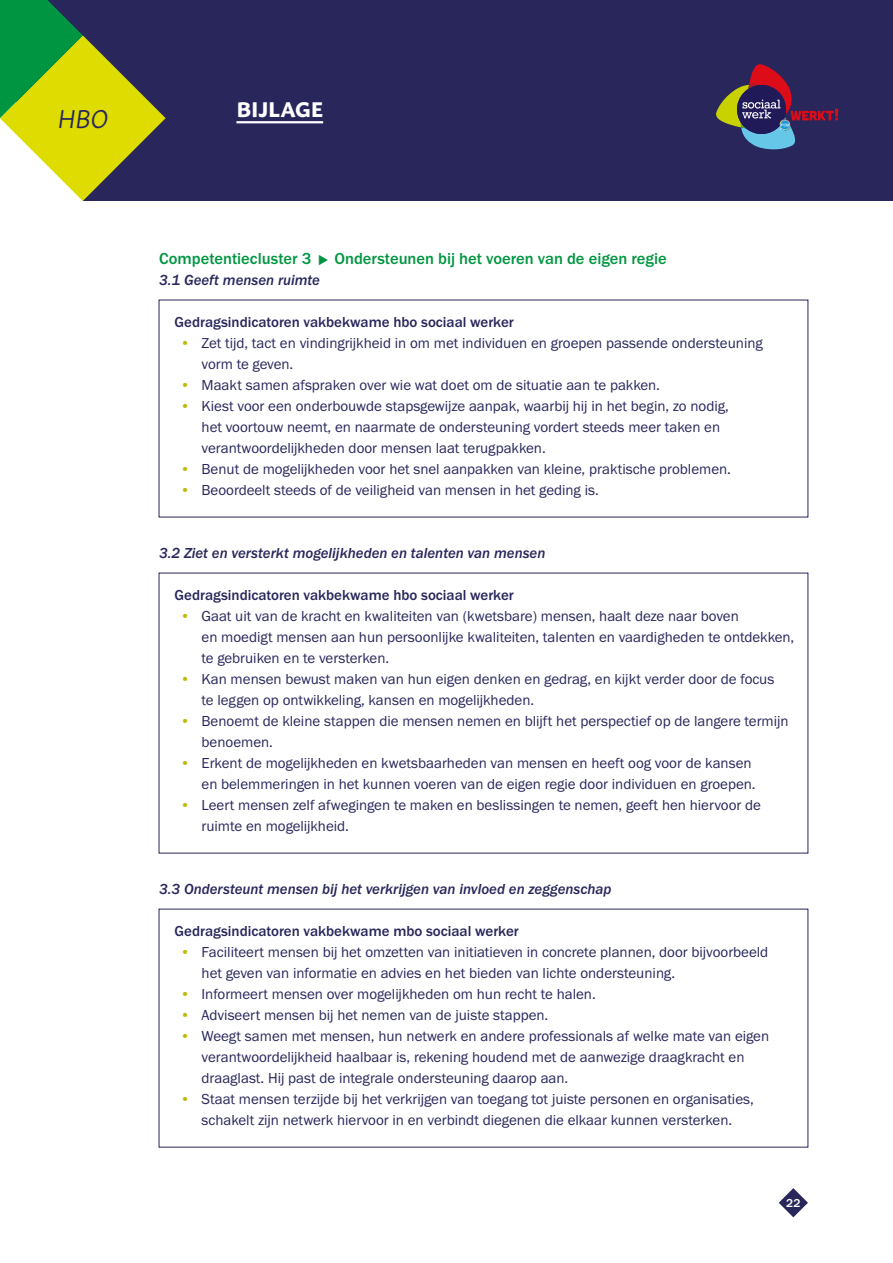
<style>
.page{position:relative;width:893px;height:1263px;background:#fff}
.page>*{position:absolute;margin:0;border:0;box-sizing:border-box;transform-origin:0 0}
.t1{font:italic 25.5px "Macho";color:#28265b}
.t2{font:700 21px "Macho";letter-spacing:-.005em;color:#fff}
.t3{font:500 16.5px "Franklin Gothic URW";color:#009641}
.t4{font:15px/21px "Franklin Gothic URW Boo";color:#28265b}
.t5{font:500 15px "Franklin Gothic URW";color:#28265b}
.t6{font:15px "Franklin Gothic URW Med Ita";color:#28265b}
.t7{font:500 12px "Franklin Gothic URW";color:#fff}
.s1{color:#bcbc00}
</style>
<div class="page">
<svg style="left:779px;top:1188px;width:29px;height:29px"></svg>
<div style="left:0;top:0;width:893px;height:201px;background:#28265b"></div>
<svg style="left:0;top:0;width:166px;height:201px"></svg>
<svg style="left:716px;top:64px;width:122px;height:85px"></svg>
<hr style="left:236px;top:121px;width:87px;height:2px;background:#fff">
<h1 class="t1" style="left:57px;top:97px;width:53px">HBO</h1>
<h2 class="t2" style="left:236px;top:91px;width:88px">BIJLAGE</h2>
<p class="t3" style="left:159px;top:248px;width:154px">Competentiecluster 3</p>
<p class="t3" style="left:334px;top:248px;width:334px">Ondersteunen bij het voeren van de eigen regie</p>
<p class="t6" style="left:159px;top:271px;width:163px">3.1 Geeft mensen ruimte</p>
<p class="t5" style="left:175px;top:313px;width:341px">Gedragsindicatoren vakbekwame hbo sociaal werker</p>
<p class="t4" style="left:202px;top:332px;width:563px;text-indent:-21px"><span class="s1">•</span> Zet tijd, tact en vindingrijkheid in om met individuen en groepen passende ondersteuning vorm te geven.</p>
<p class="t4" style="left:180px;top:374px;width:481px"><span class="s1">•</span> Maakt samen afspraken over wie wat doet om de situatie aan te pakken.</p>
<p class="t4" style="left:202px;top:395px;width:529px;text-indent:-21px"><span class="s1">•</span> Kiest voor een onderbouwde stapsgewijze aanpak, waarbij hij in het begin, zo nodig, het voortouw neemt, en naarmate de ondersteuning vordert steeds meer taken en verantwoordelijkheden door mensen laat terugpakken.</p>
<p class="t4" style="left:180px;top:458px;width:552px"><span class="s1">•</span> Benut de mogelijkheden voor het snel aanpakken van kleine, praktische problemen.</p>
<p class="t4" style="left:180px;top:479px;width:420px"><span class="s1">•</span> Beoordeelt steeds of de veiligheid van mensen in het geding is.</p>
<p class="t6" style="left:159px;top:544px;width:388px">3.2 Ziet en versterkt mogelijkheden en talenten van mensen</p>
<p class="t5" style="left:175px;top:586px;width:341px">Gedragsindicatoren vakbekwame hbo sociaal werker</p>
<p class="t4" style="left:202px;top:605px;width:594px;text-indent:-21px"><span class="s1">•</span> Gaat uit van de kracht en kwaliteiten van (kwetsbare) mensen, haalt deze naar boven<br>en moedigt mensen aan hun persoonlijke kwaliteiten, talenten en vaardigheden te ontdekken, te gebruiken en te versterken.</p>
<p class="t4" style="left:202px;top:668px;width:574px;text-indent:-21px"><span class="s1">•</span> Kan mensen bewust maken van hun eigen denken en gedrag, en kijkt verder door de focus te leggen op ontwikkeling, kansen en mogelijkheden.</p>
<p class="t4" style="left:202px;top:710px;width:589px;text-indent:-21px"><span class="s1">•</span> Benoemt de kleine stappen die mensen nemen en blijft het perspectief op de langere termijn benoemen.</p>
<p class="t4" style="left:180px;top:752px;width:577px;text-align:right"><span class="s1">•</span> Erkent de mogelijkheden en kwetsbaarheden van mensen en heeft oog voor de kansen en belemmeringen in het kunnen voeren van de eigen regie door individuen en groepen.</p>
<p class="t4" style="left:202px;top:794px;width:561px;text-indent:-21px"><span class="s1">•</span> Leert mensen zelf afwegingen te maken en beslissingen te nemen, geeft hen hiervoor de ruimte en mogelijkheid.</p>
<p class="t6" style="left:159px;top:880px;width:454px">3.3 Ondersteunt mensen bij het verkrijgen van invloed en zeggenschap</p>
<p class="t5" style="left:175px;top:922px;width:346px">Gedragsindicatoren vakbekwame mbo sociaal werker</p>
<p class="t4" style="left:202px;top:941px;width:568px;text-indent:-21px"><span class="s1">•</span> Faciliteert mensen bij het omzetten van initiatieven in concrete plannen, door bijvoorbeeld het geven van informatie en advies en het bieden van lichte ondersteuning.</p>
<p class="t4" style="left:180px;top:983px;width:417px"><span class="s1">•</span> Informeert mensen over mogelijkheden om hun recht te halen.</p>
<p class="t4" style="left:180px;top:1004px;width:370px"><span class="s1">•</span> Adviseert mensen bij het nemen van de juiste stappen.</p>
<p class="t4" style="left:202px;top:1025px;width:569px;text-indent:-21px"><span class="s1">•</span> Weegt samen met mensen, hun netwerk en andere professionals af welke mate van eigen verantwoordelijkheid haalbaar is, rekening houdend met de aanwezige draagkracht en draaglast. Hij past de integrale ondersteuning daarop aan.</p>
<p class="t4" style="left:180px;top:1088px;width:575px;text-align:center"><span class="s1">•</span> Staat mensen terzijde bij het verkrijgen van toegang tot juiste personen en organisaties, schakelt zijn netwerk hiervoor in en verbindt diegenen die elkaar kunnen versterken.</p>
<p class="t7" style="left:786px;top:1195px;width:16px">22</p>
</div>
